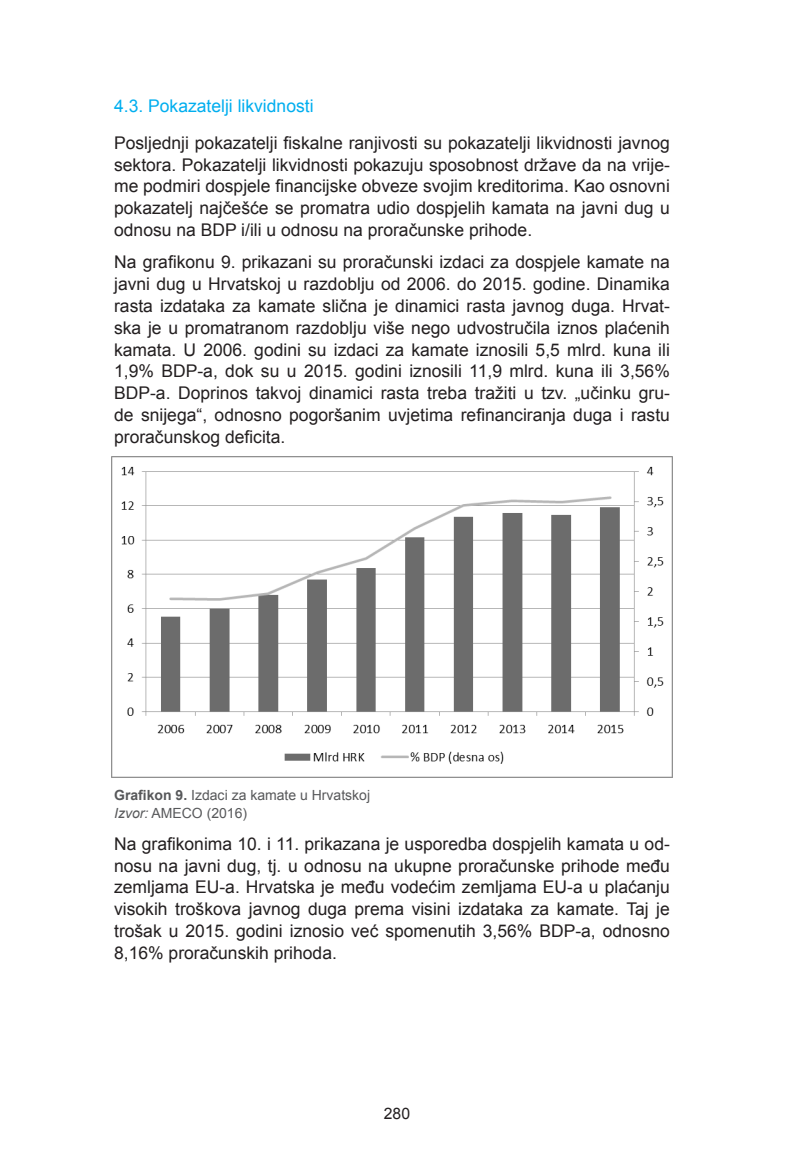
<style>
.page{position:relative;width:794px;height:1166px;background:#fff}
.page>*{position:absolute;margin:0;border:0;box-sizing:border-box;transform-origin:0 0}
.t1{font:17.5px/21.9px "Arial";color:#231f20;text-align:justify}
.t2{font:17.5px "Arial";color:#00aeef}
.t3{font:15.75px "Arial";color:#231f20}
.t4{font:14px/17.5px "Arial";color:#57585a}
.s1{font-weight:700}
.s2{font-style:italic}
</style>
<div class="page">
<img style="left:112px;top:456px;width:560px;height:322px">
<p class="t2" style="left:114px;top:94px;width:201px">4.3. Pokazatelji likvidnosti</p>
<p class="t1" style="left:114px;top:132px;width:557px">Posljednji pokazatelji fiskalne ranjivosti su pokazatelji likvidnosti javnog sektora. Pokazatelji likvidnosti pokazuju sposobnost države da na vrije&shy;me podmiri dospjele financijske obveze svojim kreditorima. Kao osnovni pokazatelj najčešće se promatra udio dospjelih kamata na javni dug u odnosu na BDP i/ili u odnosu na proračunske prihode.</p>
<p class="t1" style="left:114px;top:251px;width:557px">Na grafikonu 9. prikazani su proračunski izdaci za dospjele kamate na javni dug u Hrvatskoj u razdoblju od 2006. do 2015. godine. Dinamika rasta izdataka za kamate slična je dinamici rasta javnog duga. Hrvat&shy;ska je u promatranom razdoblju više nego udvostručila iznos plaćenih kamata. U 2006. godini su izdaci za kamate iznosili 5,5 mlrd. kuna ili 1,9% BDP-a, dok su u 2015. godini iznosili 11,9 mlrd. kuna ili 3,56% BDP-a. Doprinos takvoj dinamici rasta treba tražiti u tzv. „učinku gru&shy;de snijega“, odnosno pogoršanim uvjetima refinanciranja duga i rastu proračunskog deficita.</p>
<p class="t4" style="left:114px;top:786px;width:257px"><span class="s1">Grafikon 9.</span> Izdaci za kamate u Hrvatskoj<br><span class="s2">Izvor:</span> AMECO (2016)</p>
<p class="t1" style="left:114px;top:832px;width:557px">Na grafikonima 10. i 11. prikazana je usporedba dospjelih kamata u od&shy;nosu na javni dug, tj. u odnosu na ukupne proračunske prihode među zemljama EU-a. Hrvatska je među vodećim zemljama EU-a u plaćanju visokih troškova javnog duga prema visini izdataka za kamate. Taj je trošak u 2015. godini iznosio već spomenutih 3,56% BDP-a, odnosno 8,16% proračunskih prihoda.</p>
<p class="t3" style="left:384px;top:1102px;width:28px">280</p>
</div>
